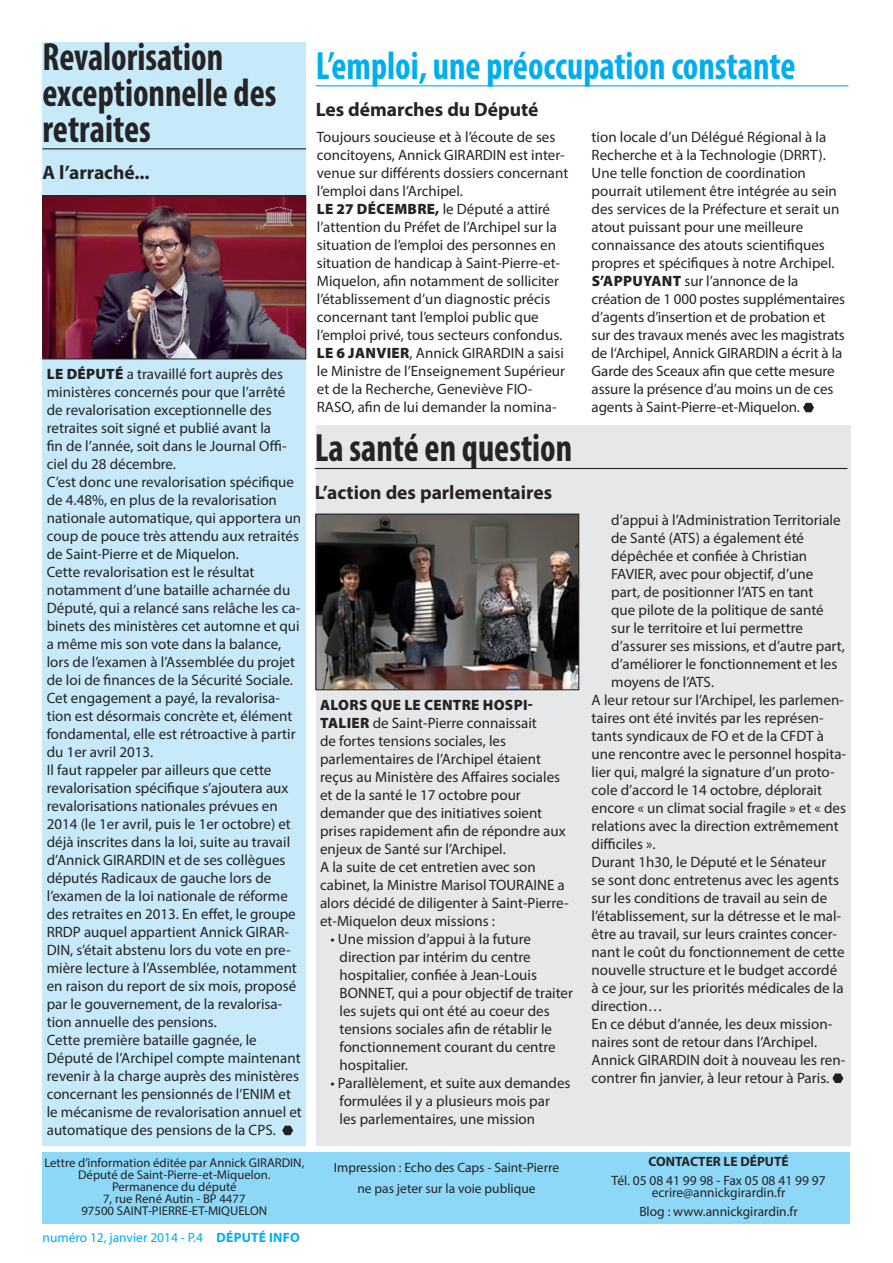
<style>
.page{position:relative;width:893px;height:1263px;background:#fff}
.page>*{position:absolute;margin:0;border:0;box-sizing:border-box;transform-origin:0 0}
.t1{font:700 condensed 39.6px/36px "Myriad Pro";color:#262324;scale:.91 1}
.t2{font:700 condensed 39.6px "Myriad Pro";color:#00aeef;scale:.91 1}
.t3{font:700 19.5px "Myriad Pro";color:#262324}
.t4{font:15px/18px "Myriad Pro";color:#262324}
.t5{font:13.5px/21px "Myriad Pro";color:#262324;text-align:center}
.t6{font:13.5px "Myriad Pro";color:#00aeef}
.t7{font:700 13.5px "Myriad Pro";color:#262324}
.t8{font:12.75px/12px "Myriad Pro";color:#262324;text-align:center}
.s1{font-weight:900}
.s2{font-weight:700}
</style>
<div class="page">
<div style="left:43px;top:1152px;width:807px;height:72px;background:#8dd7f7"></div>
<div style="left:43px;top:43px;width:263px;height:1103px;background:#c6eafa"></div>
<svg style="left:282px;top:1126px;width:11px;height:9px"></svg>
<hr style="left:43px;top:148px;width:263px;height:1px;background:#262324">
<svg style="left:803px;top:403px;width:11px;height:9px"></svg>
<hr style="left:316px;top:85px;width:532px;height:1px;background:#00aeef">
<img style="left:45px;top:198px;width:259px;height:159px">
<div style="left:43px;top:196px;width:263px;height:163px;border:1px solid #262324"></div>
<div style="left:316px;top:425px;width:534px;height:721px;background:#e6e7e9"></div>
<svg style="left:832px;top:1073px;width:11px;height:10px"></svg>
<hr style="left:315px;top:468px;width:532px;height:1px;background:#262324">
<img style="left:318px;top:516px;width:259px;height:172px">
<div style="left:316px;top:514px;width:263px;height:176px;border:1px solid #262324"></div>
<h1 class="t1" style="left:43px;top:38px;width:259px">Revalorisation exceptionnelle des retraites</h1>
<h2 class="t3" style="left:43px;top:160px;width:109px">A l’arraché...</h2>
<p class="t4" style="left:47px;top:365px;width:257px"><span class="s1">LE DÉPUTÉ</span> a travaillé fort auprès des ministères concernés pour que l’arrêté de revalorisation exceptionnelle des retraites soit signé et publié avant la<br>fin de l’année, soit dans le Journal Offi&shy;ciel du 28 décembre.<br>C’est donc une revalorisation spécifique de 4.48%, en plus de la revalorisation nationale automatique, qui apportera un coup de pouce très attendu aux retraités de Saint-Pierre et de Miquelon.<br>Cette revalorisation est le résultat notamment d’une bataille acharnée du Député, qui a relancé sans relâche les ca&shy;binets des ministères cet automne et qui a même mis son vote dans la balance, lors de l’examen à l’Assemblée du projet de loi de finances de la Sécurité Sociale.<br>Cet engagement a payé, la revalorisa&shy;tion est désormais concrète et, élément fondamental, elle est rétroactive à partir du 1er avril 2013.<br>Il faut rappeler par ailleurs que cette revalorisation spécifique s’ajoutera aux revalorisations nationales prévues en 2014 (le 1er avril, puis le 1er octobre) et déjà inscrites dans la loi, suite au travail d’Annick GIRARDIN et de ses collègues députés Radicaux de gauche lors de l’examen de la loi nationale de réforme des retraites en 2013. En effet, le groupe RRDP auquel appartient Annick GIRAR-DIN, s’était abstenu lors du vote en pre&shy;mière lecture à l’Assemblée, notamment en raison du report de six mois, proposé par le gouvernement, de la revalorisa&shy;tion annuelle des pensions.<br>Cette première bataille gagnée, le Député de l’Archipel compte maintenant revenir à la charge auprès des ministères concernant les pensionnés de l’ENIM et le mécanisme de revalorisation annuel et automatique des pensions de la CPS.</p>
<h1 class="t2" style="left:316px;top:41px;width:529px">L’emploi, une préoccupation constante</h1>
<h2 class="t3" style="left:316px;top:97px;width:224px">Les démarches du Député</h2>
<p class="t4" style="left:317px;top:128px;width:253px">Toujours soucieuse et à l’écoute de ses concitoyens, Annick GIRARDIN est inter&shy;venue sur différents dossiers concernant l’emploi dans l’Archipel.<br><span class="s1">LE 27 DÉCEMBRE,</span> le Député a attiré l’attention du Préfet de l’Archipel sur la situation de l’emploi des personnes en situation de handicap à Saint-Pierre-et-Miquelon, afin notamment de solliciter l’établissement d’un diagnostic précis concernant tant l’emploi public que l’emploi privé, tous secteurs confondus.<br><span class="s1">LE 6 JANVIER</span>, Annick GIRARDIN a saisi le Ministre de l’Enseignement Supérieur et de la Recherche, Geneviève FIO-RASO, afin de lui demander la nomina-</p>
<p class="t4" style="left:592px;top:128px;width:255px">tion locale d’un Délégué Régional à la Recherche et à la Technologie (DRRT).<br>Une telle fonction de coordination pourrait utilement être intégrée au sein des services de la Préfecture et serait un atout puissant pour une meilleure connaissance des atouts scientifiques propres et spécifiques à notre Archipel.<br><span class="s1">S’APPUYANT</span> sur l’annonce de la création de 1 000 postes supplémentaires d’agents d’insertion et de probation et sur des travaux menés avec les magistrats de l‘Archipel, Annick GIRARDIN a écrit à la Garde des Sceaux afin que cette mesure assure la présence d’au moins un de ces agents à Saint-Pierre-et-Miquelon.</p>
<h1 class="t1" style="left:315px;top:429px;width:285px">La santé en question</h1>
<h2 class="t3" style="left:315px;top:479px;width:239px">L’action des parlementaires</h2>
<p class="t4" style="left:320px;top:696px;width:250px"><span class="s1">ALORS QUE LE CENTRE HOSPI-TALIER</span> de Saint-Pierre connaissait<br>de fortes tensions sociales, les parlementaires de l’Archipel étaient reçus au Ministère des Affaires sociales et de la santé le 17 octobre pour demander que des initiatives soient prises rapidement afin de répondre aux enjeux de Santé sur l’Archipel.<br>A la suite de cet entretien avec son cabinet, la Ministre Marisol TOURAINE a alors décidé de diligenter à Saint-Pierre&shy;et-Miquelon deux missions :</p>
<p class="t4" style="left:340px;top:930px;width:235px;text-indent:-9px">• Une mission d’appui à la future direction par intérim du centre hospitalier, confiée à Jean-Louis<br>BONNET, qui a pour objectif de traiter les sujets qui ont été au coeur des tensions sociales afin de rétablir le fonctionnement courant du centre hospitalier.</p>
<p class="t4" style="left:340px;top:1074px;width:232px;text-indent:-9px">• Parallèlement, et suite aux demandes formulées il y a plusieurs mois par les parlementaires, une mission</p>
<p class="t4" style="left:611px;top:511px;width:231px">d’appui à l’Administration Territoriale</p>
<p class="t4" style="left:611px;top:529px;width:194px">de Santé (ATS) a également été</p>
<p class="t4" style="left:611px;top:547px;width:198px">dépêchée et confiée à Christian</p>
<p class="t4" style="left:611px;top:565px;width:204px">FAVIER, avec pour objectif, d’une</p>
<p class="t4" style="left:611px;top:583px;width:204px">part, de positionner l’ATS en tant</p>
<p class="t4" style="left:611px;top:601px;width:214px">que pilote de la politique de santé</p>
<p class="t4" style="left:611px;top:619px;width:193px">sur le territoire et lui permettre</p>
<p class="t4" style="left:611px;top:637px;width:235px">d’assurer ses missions, et d’autre part,</p>
<p class="t4" style="left:611px;top:655px;width:228px">d’améliorer le fonctionnement et les</p>
<p class="t4" style="left:611px;top:673px;width:104px">moyens de l’ATS.</p>
<p class="t4" style="left:592px;top:691px;width:254px">A leur retour sur l’Archipel, les parlemen-</p>
<p class="t4" style="left:592px;top:709px;width:234px">taires ont été invités par les représen-</p>
<p class="t4" style="left:592px;top:727px;width:234px">tants syndicaux de FO et de la CFDT à</p>
<p class="t4" style="left:592px;top:745px;width:256px">une rencontre avec le personnel hospita-</p>
<p class="t4" style="left:592px;top:763px;width:244px">lier qui, malgré la signature d’un proto-</p>
<p class="t4" style="left:592px;top:781px;width:232px">cole d’accord le 14 octobre, déplorait</p>
<p class="t4" style="left:592px;top:799px;width:256px">encore « un climat social fragile » et « des</p>
<p class="t4" style="left:592px;top:817px;width:249px">relations avec la direction extrêmement</p>
<p class="t4" style="left:592px;top:835px;width:65px">difficiles ».</p>
<p class="t4" style="left:592px;top:853px;width:236px">Durant 1h30, le Député et le Sénateur</p>
<p class="t4" style="left:592px;top:871px;width:249px">se sont donc entretenus avec les agents</p>
<p class="t4" style="left:592px;top:889px;width:237px">sur les conditions de travail au sein de</p>
<p class="t4" style="left:592px;top:907px;width:251px">l’établissement, sur la détresse et le mal-</p>
<p class="t4" style="left:592px;top:925px;width:247px">être au travail, sur leurs craintes concer-</p>
<p class="t4" style="left:592px;top:943px;width:255px">nant le coût du fonctionnement de cette</p>
<p class="t4" style="left:592px;top:961px;width:247px">nouvelle structure et le budget accordé</p>
<p class="t4" style="left:592px;top:979px;width:254px">à ce jour, sur les priorités médicales de la</p>
<p class="t4" style="left:592px;top:997px;width:73px">direction…</p>
<p class="t4" style="left:592px;top:1015px;width:242px">En ce début d’année, les deux mission-</p>
<p class="t4" style="left:592px;top:1033px;width:227px">naires sont de retour dans l’Archipel.</p>
<p class="t4" style="left:592px;top:1051px;width:255px">Annick GIRARDIN doit à nouveau les ren-</p>
<p class="t4" style="left:592px;top:1069px;width:239px">contrer fin janvier, à leur retour à Paris.</p>
<p class="t8" style="left:44px;top:1156px;width:261px">Lettre d’information éditée par Annick GIRARDIN, Député de Saint-Pierre-et-Miquelon.<br>Permanence du député<br>7, rue René Autin - BP 4477<br>97500 SAINT-PIERRE-ET-MIQUELON</p>
<p class="t5" style="left:334px;top:1156px;width:227px">Impression : Echo des Caps - Saint-Pierre ne pas jeter sur la voie publique</p>
<p class="t6" style="left:43px;top:1229px;width:259px">numéro 12, janvier 2014 - P.4 <span class="s2">DÉPUTÉ INFO</span></p>
<p class="t7" style="left:648px;top:1153px;width:142px">CONTACTER LE DÉPUTÉ</p>
<p class="t5" style="left:612px;top:1174px;width:216px;line-height:12px">Tél. 05 08 41 99 98 - Fax 05 08 41 99 97 ecrire@annickgirardin.fr</p>
<p class="t5" style="left:639px;top:1200px;width:160px">Blog : www.annickgirardin.fr</p>
</div>
